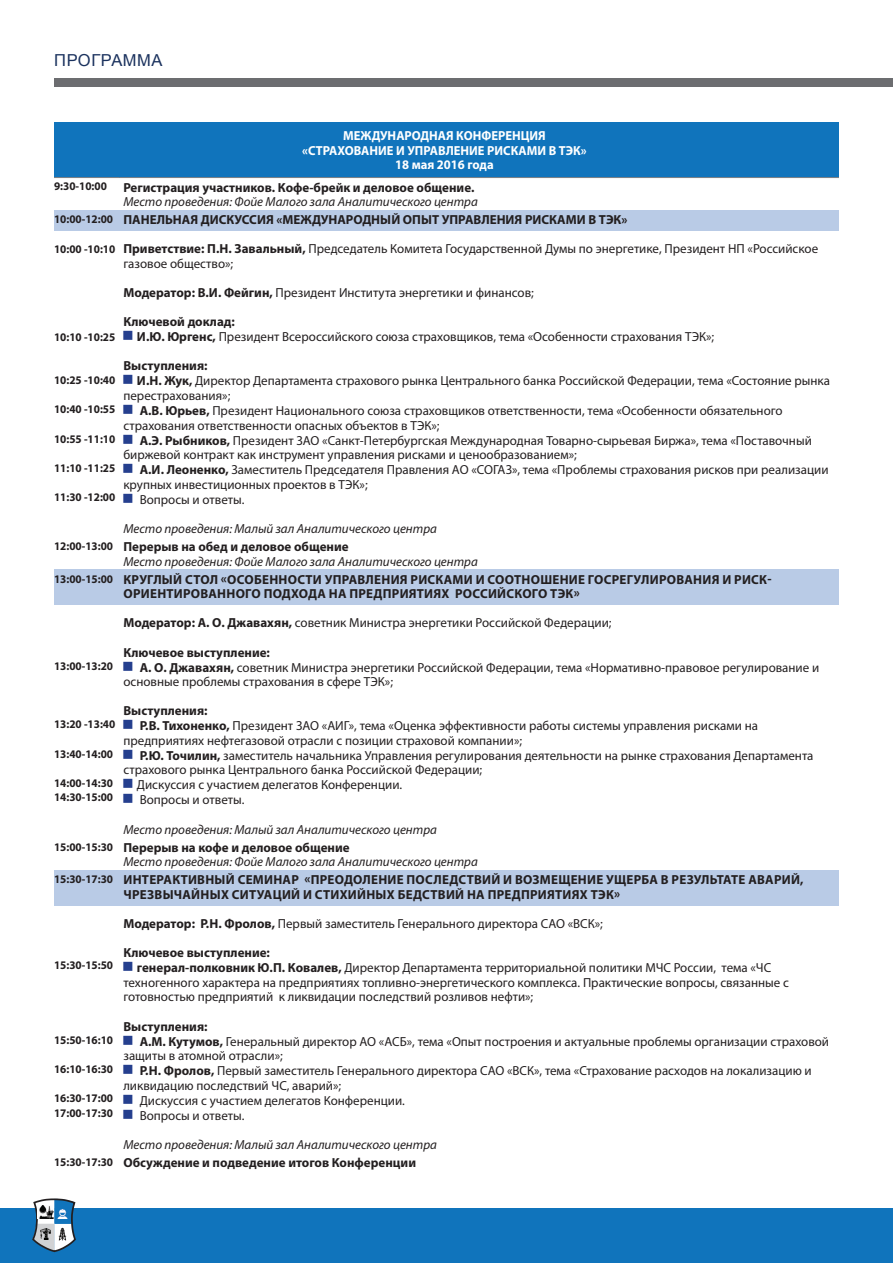
<style>
.page{position:relative;width:893px;height:1263px;background:#fff}
.page>*{position:absolute;margin:0;border:0;box-sizing:border-box;transform-origin:0 0}
.t1{font:16.5px "Arial";letter-spacing:.035em;color:#1b325e}
.инфо_текст{font:13.05px/14.5px "Myriad Pro";color:#231f20}
.инфо_текст-2{font:700 13.05px/14.5px "Myriad Pro";letter-spacing:.005em;color:#231f20}
.инфо_текст-3{font:italic 13.05px "Myriad Pro";color:#231f20}
.инфо_текст-4{font:700 13.05px "Myriad Pro";color:#fff;scale:.96 1}
.инфо_текст-5{font:700 11.7px "Myriad Pro";color:#231f20;scale:.96 1}
.s1{font-weight:700}
</style>
<div class="page">
<div style="left:54px;top:210px;width:785px;height:21px;background:#b9cbe6"></div>
<div style="left:54px;top:570px;width:785px;height:35px;background:#b9cbe6"></div>
<div style="left:54px;top:870px;width:785px;height:35px;background:#b9cbe6"></div>
<div style="left:54px;top:78px;width:839px;height:9px;background:#6c6d70"></div>
<div style="left:0;top:1209px;width:893px;height:54px;background:#1074bc"></div>
<div style="left:54px;top:122px;width:785px;height:56px;background:#1074bc"></div>
<hr style="left:54px;top:177px;width:65px;height:1px;background:#808285">
<hr style="left:119px;top:177px;width:720px;height:1px;background:#808285">
<svg style="left:32px;top:1198px;width:44px;height:54px"></svg>
<p class="t1" style="left:54px;top:49px;width:110px">ПРОГРАММА</p>
<p class="инфо_текст-4" style="left:343px;top:127px;width:213px">МЕЖДУНАРОДНАЯ КОНФЕРЕНЦИЯ</p>
<p class="инфо_текст-4" style="left:302px;top:142px;width:298px">«СТРАХОВАНИЕ И УПРАВЛЕНИЕ РИСКАМИ В ТЭК»</p>
<p class="инфо_текст-4" style="left:395px;top:156px;width:104px">18 мая 2016 года</p>
<p class="инфо_текст-5" style="left:54px;top:179px;width:57px">9:30-10:00</p>
<p class="инфо_текст-2" style="left:123px;top:179px;width:353px">Регистрация участников. Кофе-брейк и деловое общение.</p>
<p class="инфо_текст-3" style="left:123px;top:194px;width:356px">Место проведения: Фойе Малого зала Аналитического центра</p>
<p class="инфо_текст-5" style="left:54px;top:212px;width:63px">10:00-12:00</p>
<p class="инфо_текст-2" style="left:123px;top:212px;width:506px">ПАНЕЛЬНАЯ ДИСКУССИЯ «МЕЖДУНАРОДНЫЙ ОПЫТ УПРАВЛЕНИЯ РИСКАМИ В ТЭК»</p>
<p class="инфо_текст" style="left:123px;top:241px;width:696px"><span class="s1">Приветствие: П.Н. Завальный,</span> Председатель Комитета Государственной Думы по энергетике, Президент НП «Российское газовое общество»;</p>
<p class="инфо_текст" style="left:123px;top:285px;width:412px"><span class="s1">Модератор: В.И. Фейгин,</span> Президент Института энергетики и финансов;</p>
<p class="инфо_текст-2" style="left:123px;top:314px;width:113px">Ключевой доклад:</p>
<p class="инфо_текст" style="left:137px;top:329px;width:579px"><span class="s1">И.Ю. Юргенс,</span> Президент Всероссийского союза страховщиков, тема «Особенности страхования ТЭК»;</p>
<p class="инфо_текст-2" style="left:123px;top:358px;width:86px">Выступления:</p>
<p class="инфо_текст" style="left:123px;top:373px;width:708px;text-indent:14px"><span class="s1">И.Н. Жук,</span> Директор Департамента страхового рынка Центрального банка Российской Федерации, тема «Состояние рынка перестрахования»;</p>
<p class="инфо_текст" style="left:123px;top:403px;width:661px;text-indent:16px"><span class="s1">А.В. Юрьев,</span> Президент Национального союза страховщиков ответственности, тема «Особенности обязательного страхования ответственности опасных объектов в ТЭК»;</p>
<p class="инфо_текст" style="left:123px;top:433px;width:690px;text-indent:16px"><span class="s1">А.Э. Рыбников,</span> Президент ЗАО «Санкт-Петербургская Международная Товарно-сырьевая Биржа», тема «Поставочный биржевой контракт как инструмент управления рисками и ценообразованием»;</p>
<p class="инфо_текст" style="left:123px;top:462px;width:707px;text-indent:16px"><span class="s1">А.И. Леоненко,</span> Заместитель Председателя Правления АО «СОГАЗ», тема «Проблемы страхования рисков при реализации крупных инвестиционных проектов в ТЭК»;</p>
<p class="инфо_текст" style="left:140px;top:492px;width:106px">Вопросы и ответы.</p>
<p class="инфо_текст-3" style="left:123px;top:520px;width:315px">Место проведения: Малый зал Аналитического центра</p>
<p class="инфо_текст-5" style="left:54px;top:538px;width:63px">12:00-13:00</p>
<p class="инфо_текст-2" style="left:123px;top:539px;width:227px">Перерыв на обед и деловое общение</p>
<p class="инфо_текст-3" style="left:123px;top:553px;width:356px">Место проведения: Фойе Малого зала Аналитического центра</p>
<p class="инфо_текст-5" style="left:54px;top:571px;width:63px">13:00-15:00</p>
<p class="инфо_текст-2" style="left:124px;top:571px;width:649px">КРУГЛЫЙ СТОЛ «ОСОБЕННОСТИ УПРАВЛЕНИЯ РИСКАМИ И СООТНОШЕНИЕ ГОСРЕГУЛИРОВАНИЯ И РИСК-<br>ОРИЕНТИРОВАННОГО ПОДХОДА НА ПРЕДПРИЯТИЯХ РОССИЙСКОГО ТЭК»</p>
<p class="инфо_текст" style="left:123px;top:615px;width:490px"><span class="s1">Модератор: А. О. Джавахян,</span> советник Министра энергетики Российской Федерации;</p>
<p class="инфо_текст-2" style="left:123px;top:644px;width:148px">Ключевое выступление:</p>
<p class="инфо_текст" style="left:123px;top:660px;width:697px;text-indent:16px"><span class="s1">А. О. Джавахян,</span> советник Министра энергетики Российской Федерации, тема «Нормативно-правовое регулирование и основные проблемы страхования в сфере ТЭК»;</p>
<p class="инфо_текст-2" style="left:123px;top:703px;width:86px">Выступления:</p>
<p class="инфо_текст" style="left:123px;top:718px;width:636px;text-indent:16px"><span class="s1">Р.В. Тихоненко,</span> Президент ЗАО «АИГ», тема «Оценка эффективности работы системы управления рисками на предприятиях нефтегазовой отрасли с позиции страховой компании»;</p>
<p class="инфо_текст" style="left:123px;top:748px;width:691px;text-indent:16px"><span class="s1">Р.Ю. Точилин,</span> заместитель начальника Управления регулирования деятельности на рынке страхования Департамента страхового рынка Центрального банка Российской Федерации;</p>
<p class="инфо_текст" style="left:137px;top:777px;width:267px">Дискуссия с участием делегатов Конференции.</p>
<p class="инфо_текст" style="left:140px;top:792px;width:106px">Вопросы и ответы.</p>
<p class="инфо_текст-3" style="left:123px;top:821px;width:315px">Место проведения: Малый зал Аналитического центра</p>
<p class="инфо_текст-5" style="left:54px;top:839px;width:63px">15:00-15:30</p>
<p class="инфо_текст-2" style="left:123px;top:839px;width:228px">Перерыв на кофе и деловое общение</p>
<p class="инфо_текст-3" style="left:123px;top:854px;width:356px">Место проведения: Фойе Малого зала Аналитического центра</p>
<p class="инфо_текст-5" style="left:54px;top:872px;width:63px">15:30-17:30</p>
<p class="инфо_текст-2" style="left:124px;top:872px;width:682px">ИНТЕРАКТИВНЫЙ СЕМИНАР «ПРЕОДОЛЕНИЕ ПОСЛЕДСТВИЙ И ВОЗМЕЩЕНИЕ УЩЕРБА В РЕЗУЛЬТАТЕ АВАРИЙ,<br>ЧРЕЗВЫЧАЙНЫХ СИТУАЦИЙ И СТИХИЙНЫХ БЕДСТВИЙ НА ПРЕДПРИЯТИЯХ ТЭК»</p>
<p class="инфо_текст" style="left:123px;top:916px;width:481px"><span class="s1">Модератор: Р.Н. Фролов,</span> Первый заместитель Генерального директора САО «ВСК»;</p>
<p class="инфо_текст-2" style="left:123px;top:945px;width:148px">Ключевое выступление:</p>
<p class="инфо_текст" style="left:123px;top:960px;width:667px;text-indent:14px"><span class="s1">генерал-полковник Ю.П. Ковалев,</span> Директор Департамента территориальной политики МЧС России, тема «ЧС техногенного характера на предприятиях топливно-энергетического комплекса. Практические вопросы, связанные с готовностью предприятий к ликвидации последствий розливов нефти»;</p>
<p class="инфо_текст-2" style="left:123px;top:1018px;width:86px">Выступления:</p>
<p class="инфо_текст" style="left:123px;top:1034px;width:707px;text-indent:16px"><span class="s1">А.М. Кутумов,</span> Генеральный директор АО «АСБ», тема «Опыт построения и актуальные проблемы организации страховой защиты в атомной отрасли»;</p>
<p class="инфо_текст" style="left:123px;top:1063px;width:690px;text-indent:16px"><span class="s1">Р.Н. Фролов,</span> Первый заместитель Генерального директора САО «ВСК», тема «Страхование расходов на локализацию и ликвидацию последствий ЧС, аварий»;</p>
<p class="инфо_текст" style="left:140px;top:1093px;width:267px">Дискуссия с участием делегатов Конференции.</p>
<p class="инфо_текст" style="left:140px;top:1108px;width:106px">Вопросы и ответы.</p>
<p class="инфо_текст-3" style="left:123px;top:1136px;width:315px">Место проведения: Малый зал Аналитического центра</p>
<p class="инфо_текст-5" style="left:54px;top:1154px;width:63px">15:30-17:30</p>
<p class="инфо_текст-2" style="left:123px;top:1155px;width:294px">Обсуждение и подведение итогов Конференции</p>
<p class="инфо_текст-5" style="left:54px;top:242px;width:65px">10:00 -10:10</p>
<p class="инфо_текст-5" style="left:54px;top:329px;width:65px">10:10 -10:25</p>
<p class="инфо_текст-5" style="left:54px;top:373px;width:65px">10:25 -10:40</p>
<p class="инфо_текст-5" style="left:54px;top:402px;width:65px">10:40 -10:55</p>
<p class="инфо_текст-5" style="left:54px;top:431px;width:65px">10:55 -11:10</p>
<p class="инфо_текст-5" style="left:54px;top:460px;width:65px">11:10 -11:25</p>
<p class="инфо_текст-5" style="left:54px;top:489px;width:65px">11:30 -12:00</p>
<p class="инфо_текст-5" style="left:54px;top:659px;width:63px">13:00-13:20</p>
<p class="инфо_текст-5" style="left:54px;top:717px;width:65px">13:20 -13:40</p>
<p class="инфо_текст-5" style="left:54px;top:746px;width:63px">13:40-14:00</p>
<p class="инфо_текст-5" style="left:54px;top:775px;width:63px">14:00-14:30</p>
<p class="инфо_текст-5" style="left:54px;top:790px;width:63px">14:30-15:00</p>
<p class="инфо_текст-5" style="left:54px;top:957px;width:63px">15:30-15:50</p>
<p class="инфо_текст-5" style="left:54px;top:1032px;width:63px">15:50-16:10</p>
<p class="инфо_текст-5" style="left:54px;top:1061px;width:63px">16:10-16:30</p>
<p class="инфо_текст-5" style="left:54px;top:1090px;width:63px">16:30-17:00</p>
<p class="инфо_текст-5" style="left:54px;top:1105px;width:63px">17:00-17:30</p>
</div>
